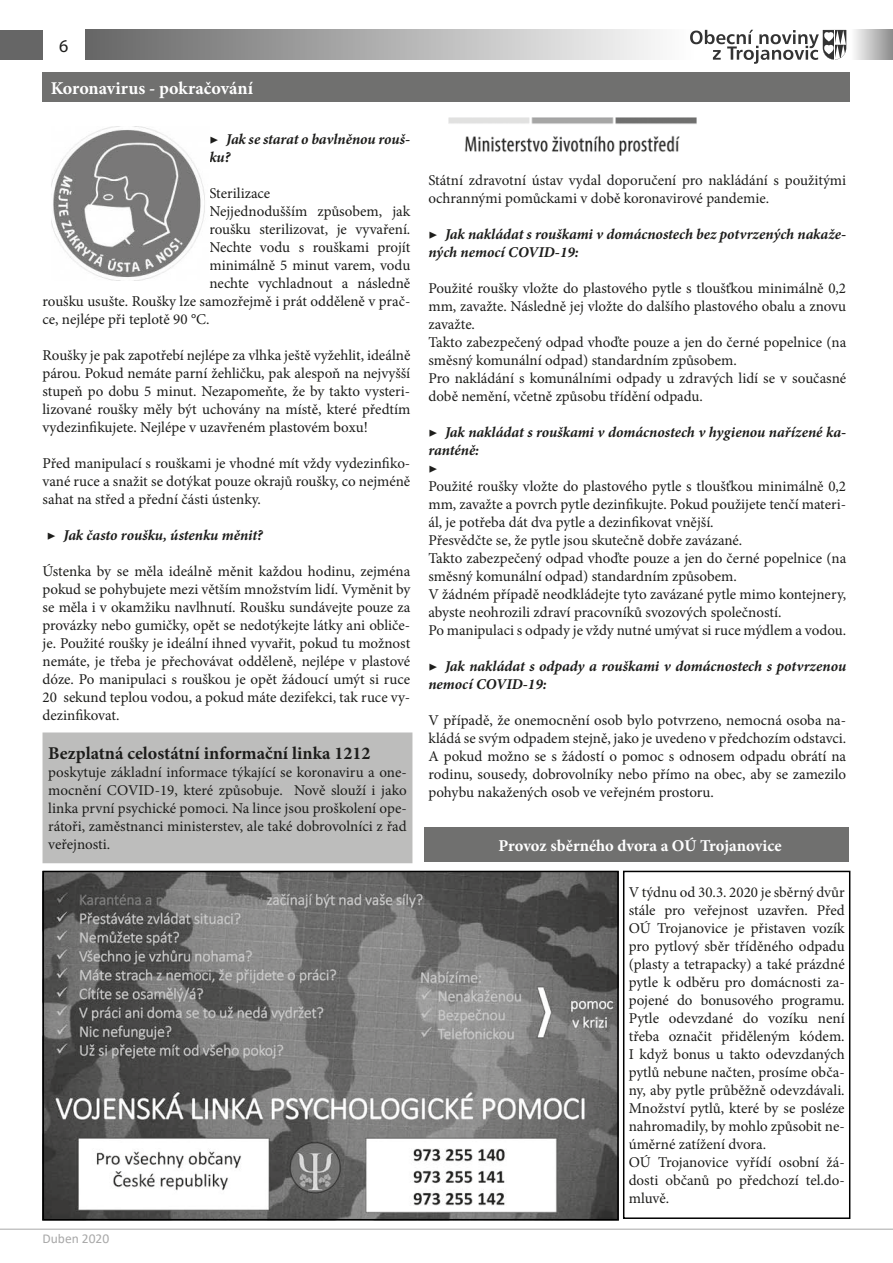
<style>
.page{position:relative;width:893px;height:1263px;background:#fff}
.page>*{position:absolute;margin:0;border:0;box-sizing:border-box;transform-origin:0 0}
.t1{font:700 18px "Minion Pro";color:#1d1d1b}
.t2{font:700 18px "Minion Pro";color:#fff}
.t3{font:18px "Myriad Pro";color:#1d1d1b}
.t4{font:700 16.5px "Minion Pro";letter-spacing:-.005em;color:#fff}
.t5{font:15px/18px "Minion Pro";color:#1d1d1b;text-align:justify}
.t6{font:italic 700 15px/18px "Minion Pro";letter-spacing:-.005em;color:#1d1d1b}
.t7{font:700 15px "Minion Pro";color:#1d1d1b}
.t8{font:13.5px "Calibri";color:#a8a8a8}
.s1{font-style:normal}
</style>
<div class="page">
<div style="left:0;top:30px;width:43px;height:30px;background:#666"></div>
<div style="left:85px;top:30px;width:608px;height:30px;background:linear-gradient(to right,#666,#fefefe)"></div>
<div style="left:850px;top:30px;width:43px;height:30px;background:linear-gradient(to right,#fff,#8c8c8c)"></div>
<svg style="left:690px;top:30px;width:156px;height:34px"></svg>
<hr style="left:0;top:1229px;width:893px;height:1px;background:#a8a8a8">
<div style="left:43px;top:72px;width:807px;height:30px;background:#70706f"></div>
<img style="left:46px;top:874px;width:570px;height:343px">
<div style="left:43px;top:871px;width:576px;height:349px;border:2px solid #000"></div>
<img style="left:51px;top:126px;width:154px;height:155px">
<img style="left:448px;top:117px;width:249px;height:39px">
<div style="left:43px;top:733px;width:369px;height:129px;background:#bdbdbc"></div>
<div style="left:43px;top:732px;width:369px;height:131px;border:2px solid #bdbdbc"></div>
<div style="left:424px;top:828px;width:425px;height:34px;background:#70706f"></div>
<div style="left:623px;top:871px;width:227px;height:348px;border:2px solid #000"></div>
<p class="t3" style="left:59px;top:35px;width:11px">6</p>
<p class="t2" style="left:51px;top:75px;width:204px">Koronavirus - pokračování</p>
<p class="t6" style="left:209px;top:130px;width:202px"><span class="s1">▶</span> Jak se starat o bavlněnou rouš&shy;ku?</p>
<p class="t5" style="left:209px;top:184px;width:62px">Sterilizace</p>
<p class="t5" style="left:209px;top:202px;width:202px">Nejjednodušším způsobem, jak</p>
<p class="t5" style="left:209px;top:220px;width:202px">roušku sterilizovat, je vyvaření.</p>
<p class="t5" style="left:209px;top:238px;width:202px">Nechte vodu s rouškami projít</p>
<p class="t5" style="left:209px;top:256px;width:202px">minimálně 5 minut varem, vodu</p>
<p class="t5" style="left:209px;top:274px;width:202px">nechte vychladnout a následně</p>
<p class="t5" style="left:43px;top:292px;width:369px">roušku usušte. Roušky lze samozřejmě i prát odděleně v prač-</p>
<p class="t5" style="left:43px;top:310px;width:169px">ce, nejlépe při teplotě 90 °C.</p>
<p class="t5" style="left:43px;top:346px;width:369px">Roušky je pak zapotřebí nejlépe za vlhka ještě vyžehlit, ideálně párou. Pokud nemáte parní žehličku, pak alespoň na nejvyšší stupeň po dobu 5 minut. Nezapomeňte, že by takto vysteri&shy;lizované roušky měly být uchovány na místě, které předtím vydezinfikujete. Nejlépe v uzavřeném plastovém boxu!</p>
<p class="t5" style="left:43px;top:454px;width:369px">Před manipulací s rouškami je vhodné mít vždy vydezinfiko&shy;vané ruce a snažit se dotýkat pouze okrajů roušky, co nejméně sahat na střed a přední části ústenky.</p>
<p class="t6" style="left:47px;top:526px;width:218px"><span class="s1">▶</span> Jak často roušku, ústenku měnit?</p>
<p class="t5" style="left:43px;top:562px;width:369px">Ústenka by se měla ideálně měnit každou hodinu, zejména pokud se pohybujete mezi větším množstvím lidí. Vyměnit by se měla i v okamžiku navlhnutí. Roušku sundávejte pouze za provázky nebo gumičky, opět se nedotýkejte látky ani obliče&shy;je. Použité roušky je ideální ihned vyvařit, pokud tu možnost nemáte, je třeba je přechovávat odděleně, nejlépe v plastové dóze. Po manipulaci s rouškou je opět žádoucí umýt si ruce 20 sekund teplou vodou, a pokud máte dezifekci, tak ruce vy&shy;dezinfikovat.</p>
<p class="t1" style="left:48px;top:741px;width:324px">Bezplatná celostátní informační linka 1212</p>
<p class="t5" style="left:48px;top:764px;width:360px">poskytuje základní informace týkající se koronaviru a one&shy;mocnění COVID-19, které způsobuje. Nově slouží i jako linka první psychické pomoci. Na lince jsou proškolení ope&shy;rátoři, zaměstnanci ministerstev, ale také dobrovolníci z řad veřejnosti.</p>
<p class="t8" style="left:43px;top:1229px;width:68px">Duben 2020</p>
<p class="t5" style="left:428px;top:172px;width:419px">Státní zdravotní ústav vydal doporučení pro nakládání s použitými ochrannými pomůckami v době koronavirové pandemie.</p>
<p class="t6" style="left:428px;top:225px;width:419px"><span class="s1">▶</span> Jak nakládat s rouškami v domácnostech bez potvrzených nakaže&shy;ných nemocí COVID-19:</p>
<p class="t5" style="left:428px;top:280px;width:419px;text-align:left">Použité roušky vložte do plastového pytle s tloušťkou minimálně 0,2 mm, zavažte. Následně jej vložte do dalšího plastového obalu a znovu zavažte.<br>Takto zabezpečený odpad vhoďte pouze a jen do černé popelnice (na směsný komunální odpad) standardním způsobem.<br>Pro nakládání s komunálními odpady u zdravých lidí se v současné době nemění, včetně způsobu třídění odpadu.</p>
<p class="t6" style="left:428px;top:423px;width:419px"><span class="s1">▶</span> Jak nakládat s rouškami v domácnostech v hygienou nařízené ka&shy;ranténě:</p>
<p class="t7" style="left:428px;top:458px;width:11px">▶</p>
<p class="t5" style="left:428px;top:478px;width:419px;text-align:left">Použité roušky vložte do plastového pytle s tloušťkou minimálně 0,2 mm, zavažte a povrch pytle dezinfikujte. Pokud použijete tenčí materi&shy;ál, je potřeba dát dva pytle a dezinfikovat vnější.<br>Přesvědčte se, že pytle jsou skutečně dobře zavázané.<br>Takto zabezpečený odpad vhoďte pouze a jen do černé popelnice (na směsný komunální odpad) standardním způsobem.<br>V žádném případě neodkládejte tyto zavázané pytle mimo kontejnery, abyste neohrozili zdraví pracovníků svozových společností.<br>Po manipulaci s odpady je vždy nutné umývat si ruce mýdlem a vodou.</p>
<p class="t6" style="left:428px;top:657px;width:419px"><span class="s1">▶</span> Jak nakládat s odpady a rouškami v domácnostech s potvrzenou nemocí COVID-19:</p>
<p class="t5" style="left:428px;top:712px;width:419px">V případě, že onemocnění osob bylo potvrzeno, nemocná osoba na&shy;kládá se svým odpadem stejně, jako je uvedeno v předchozím odstavci.<br>A pokud možno se s žádostí o pomoc s odnosem odpadu obrátí na rodinu, sousedy, dobrovolníky nebo přímo na obec, aby se zamezilo pohybu nakažených osob ve veřejném prostoru.</p>
<p class="t4" style="left:499px;top:834px;width:285px">Provoz sběrného dvora a OÚ Trojanovice</p>
<p class="t5" style="left:629px;top:883px;width:217px;text-align:left">V týdnu od 30.3. 2020 je sběrný dvůr stále pro veřejnost uzavřen. Před<br>OÚ Trojanovice je přistaven vozík pro pytlový sběr tříděného odpadu (plasty a tetrapacky) a také prázdné pytle k odběru pro domácnosti za&shy;pojené do bonusového programu.<br>Pytle odevzdané do vozíku není třeba označit přiděleným kódem.<br>I když bonus u takto odevzdaných pytlů nebune načten, prosíme obča&shy;ny, aby pytle průběžně odevzdávali.<br>Množství pytlů, které by se posléze nahromadily, by mohlo způsobit ne&shy;úměrné zatížení dvora.<br>OÚ Trojanovice vyřídí osobní žá&shy;dosti občanů po předchozí tel.do&shy;mluvě.</p>
</div>
